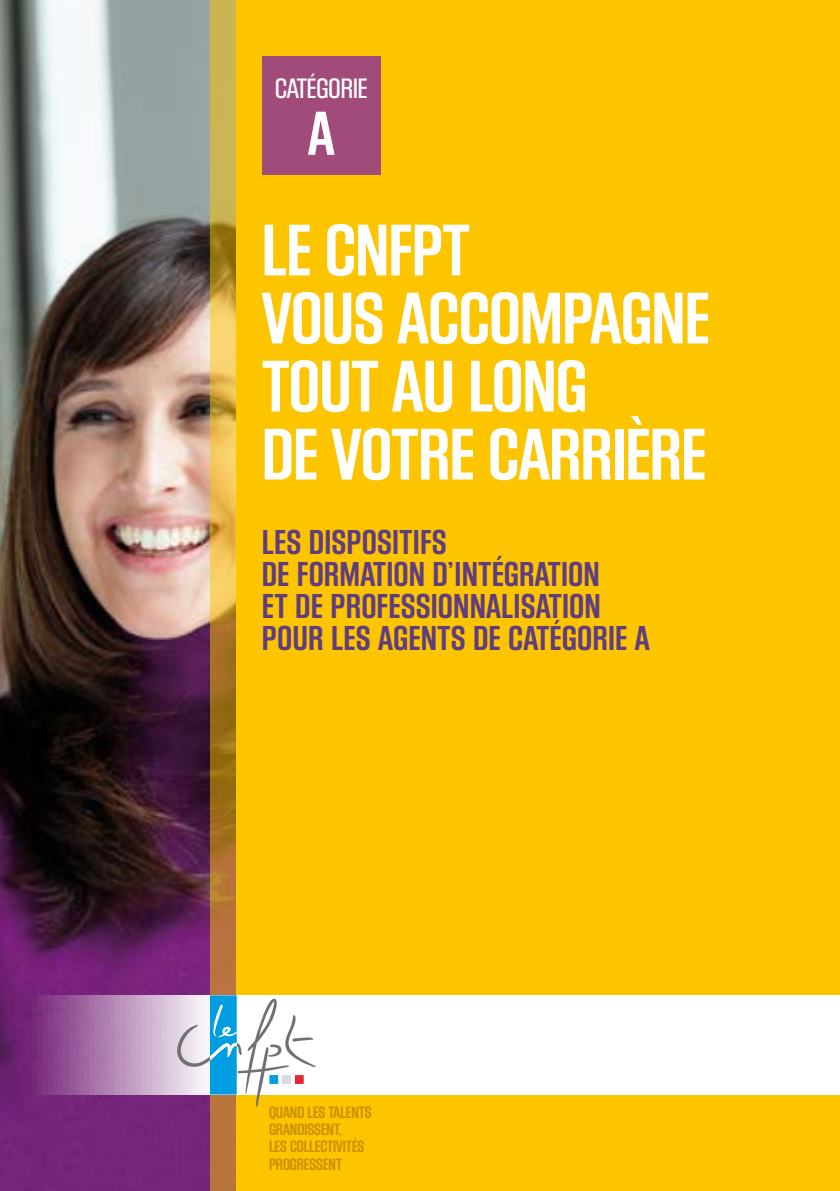
<style>
.page{position:relative;width:840px;height:1191px;background:#fff}
.page>*{position:absolute;margin:0;border:0;box-sizing:border-box;transform-origin:0 0}
.t1{font:76px/68px "Block Gothic Bold Cond";color:#fff}
.t2{font:64.6px "Block Gothic Bold Cond";color:#fff}
.t3{font:36px/32px "Block Gothic Bold Cond";letter-spacing:.02em;color:#5f3d80}
.t4{font:29.2px "Block Gothic Med Cond";color:#fff}
.t5{font:17.2px/17.2px "Block Gothic Bold Cond";color:#ca9100}
</style>
<div class="page">
<img style="left:0;top:0;width:210px;height:1191px">
<div style="left:236px;top:0;width:603px;height:1191px;background:#fdc500"></div>
<div style="left:262px;top:57px;width:118px;height:118px;background:#a14b7b"></div>
<svg style="left:210px;top:0;width:26px;height:1191px;background:#c3973f"></svg>
<svg style="left:26px;top:995px;width:813px;height:99px;background:#ece1ec"></svg>
<svg style="left:176px;top:995px;width:140px;height:111px;background:#c3d2d5"></svg>
<p class="t4" style="left:275px;top:73px;width:92px">CATÉGORIE</p>
<h2 class="t2" style="left:308px;top:99px;width:27px">A</h2>
<h1 class="t1" style="left:262px;top:219px;width:448px">LE CNFPT<br>VOUS ACCOMPAGNE<br>TOUT</h1>
<h1 class="t1" style="left:262px;top:356px;width:445px;text-align:center">AU LONG<br>DE VOTRE CARRIÈRE</h1>
<p class="t3" style="left:262px;top:527px;width:388px">LES DISPOSITIFS<br>DE FORMATION D’INTÉGRATION<br>ET DE PROFESSIONNALISATION<br>POUR LES AGENTS DE CATÉGORIE A</p>
<p class="t5" style="left:269px;top:1104px;width:104px">QUAND LES TALENTS<br>GRANDISSENT,<br>LES COLLECTIVITÉS<br>PROGRESSENT</p>
</div>
